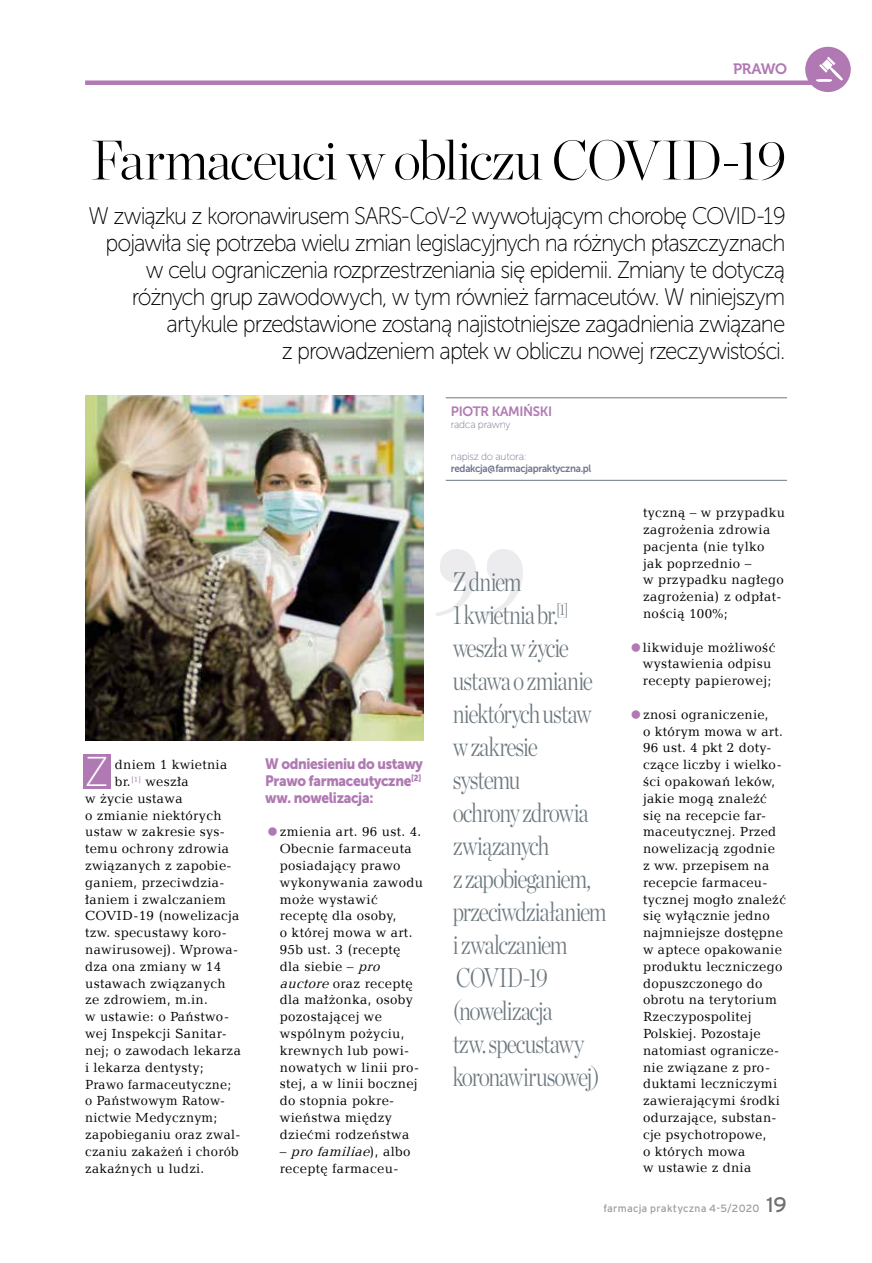
<style>
.page{position:relative;width:872px;height:1263px;background:#fff}
.page>*{position:absolute;margin:0;border:0;box-sizing:border-box;transform-origin:0 0}
.t1{font:italic 212.7px "Bauer Bodni Blk EU";color:#ececee}
.t2{font:200 55.5px "Chronicle Display";letter-spacing:-.035em;color:#000}
.t3{font:41.55px "Museo Sans 100";color:#fff;scale:.96 1}
.t4{font:300 27px/33px "Chronicle Disp Cond";letter-spacing:-.045em;color:#6c787f;scale:.94 1}
.t5{font:24px/27px "Museo Sans 100";letter-spacing:-.045em;color:#000;text-align:right;scale:.93 1}
.t6{font:21px "Interstate PL";color:#706f6f}
.t7{font:15px/16.8px "Museo Sans 900";letter-spacing:-.025em;color:#b079b3;text-align:justify;scale:.91 1}
.t8{font:15px "Museo 700";letter-spacing:-.03em;color:#b079b3}
.t9{font:13.5px/16.8px "Candida EU";letter-spacing:.02em;color:#000}
.t10{font:13.5px "Museo Sans 700";letter-spacing:-.025em;color:#b079b3}
.t11{font:10.5px "Museo Sans 700";letter-spacing:-.03em;color:#71768f;scale:.93 1}
.t12{font:10.5px "Museo Sans 100";letter-spacing:-.025em;color:#71768f}
.t13{font:10.5px "Interstate PL";letter-spacing:.02em;color:#9d9d9c}
.s1{font-style:italic}
</style>
<div class="page">
<div style="left:83px;top:754px;width:28px;height:35px;background:#b079b3"></div>
<hr style="left:446px;top:397px;width:341px;height:1px;background:#6c787f">
<hr style="left:446px;top:480px;width:341px;height:1px;background:#6c787f">
<img style="left:85px;top:396px;width:338px;height:344px">
<div style="left:805px;top:47px;width:45px;height:45px;background:#b079b3;border-radius:50%"></div>
<div style="left:85px;top:80px;width:727px;height:5px;background:#b079b3"></div>
<svg style="left:816px;top:57px;width:27px;height:25px"></svg>
<p class="t8" style="left:733px;top:60px;width:55px">PRAWO</p>
<h2 class="t2" style="left:91px;top:118px;width:697px">Farmaceuci w obliczu COVID-19</h2>
<p class="t5" style="left:88px;top:203px;width:751px">W związku z koronawirusem SARS-CoV-2 wywołującym chorobę COVID-19 pojawiła się potrzeba wielu zmian legislacyjnych na różnych płaszczyznach w celu ograniczenia rozprzestrzeniania się epidemii. Zmiany te dotyczą różnych grup zawodowych, w tym również farmaceutów. W niniejszym artykule przedstawione zostaną najistotniejsze zagadnienia związane<br>z prowadzeniem aptek w obliczu nowej rzeczywistości.</p>
<h3 class="t3" style="left:85px;top:750px;width:26px">Z</h3>
<p class="t9" style="left:115px;top:756px;width:114px">dniem 1 kwietnia</p>
<p class="t9" style="left:115px;top:773px;width:75px">br.<sup>[1]</sup> weszła</p>
<p class="t9" style="left:85px;top:789px;width:99px">w życie ustawa</p>
<p class="t9" style="left:85px;top:806px;width:138px">o zmianie niektórych</p>
<p class="t9" style="left:85px;top:823px;width:141px">ustaw w zakresie sys-</p>
<p class="t9" style="left:85px;top:840px;width:145px">temu ochrony zdrowia</p>
<p class="t9" style="left:85px;top:857px;width:148px">związanych z zapobie-</p>
<p class="t9" style="left:85px;top:873px;width:141px">ganiem, przeciwdzia-</p>
<p class="t9" style="left:85px;top:890px;width:142px">łaniem i zwalczaniem</p>
<p class="t9" style="left:85px;top:907px;width:156px">COVID-19 (nowelizacja</p>
<p class="t9" style="left:85px;top:924px;width:143px">tzw. specustawy koro-</p>
<p class="t9" style="left:85px;top:941px;width:154px">nawirusowej). Wprowa-</p>
<p class="t9" style="left:85px;top:957px;width:137px">dza ona zmiany w 14</p>
<p class="t9" style="left:85px;top:974px;width:142px">ustawach związanych</p>
<p class="t9" style="left:85px;top:991px;width:124px">ze zdrowiem, m.in.</p>
<p class="t9" style="left:85px;top:1008px;width:145px">w ustawie: o Państwo-</p>
<p class="t9" style="left:85px;top:1025px;width:143px">wej Inspekcji Sanitar-</p>
<p class="t9" style="left:85px;top:1041px;width:157px">nej; o zawodach lekarza</p>
<p class="t9" style="left:85px;top:1058px;width:121px">i lekarza dentysty;</p>
<p class="t9" style="left:85px;top:1075px;width:148px">Prawo farmaceutyczne;</p>
<p class="t9" style="left:85px;top:1092px;width:141px">o Państwowym Ratow-</p>
<p class="t9" style="left:85px;top:1109px;width:134px">nictwie Medycznym;</p>
<p class="t9" style="left:85px;top:1125px;width:157px">zapobieganiu oraz zwal-</p>
<p class="t9" style="left:85px;top:1142px;width:155px">czaniu zakażeń i chorób</p>
<p class="t9" style="left:85px;top:1159px;width:121px">zakaźnych u ludzi.</p>
<p class="t10" style="left:451px;top:404px;width:103px">PIOTR KAMIŃSKI</p>
<p class="t12" style="left:451px;top:419px;width:61px">radca prawny</p>
<p class="t12" style="left:451px;top:451px;width:77px">napisz do autora:</p>
<p class="t11" style="left:451px;top:462px;width:152px">redakcja@farmacjapraktyczna.pl</p>
<p class="t7" style="left:265px;top:755px;width:175px">W odniesieniu do ustawy Prawo farmaceutyczne<sup>[2] </sup>ww. nowelizacja:</p>
<p class="t9" style="left:280px;top:823px;width:145px">zmienia art. 96 ust. 4.<br>Obecnie farmaceuta posiadający prawo wykonywania zawodu może wystawić receptę dla osoby,<br>o której mowa w art.<br>95b ust. 3 (receptę dla siebie – <span class="s1">pro auctore</span> oraz receptę dla małżonka, osoby pozostającej we wspólnym pożyciu, krewnych lub powi&shy;nowatych w linii pro&shy;stej, a w linii bocznej do stopnia pokre&shy;wieństwa między dziećmi rodzeństwa</p>
<p class="t9" style="left:280px;top:1142px;width:132px">– <span class="s1">pro familiae</span>) , a l b o receptę farmaceu-</p>
<h1 class="t1" style="left:417px;top:490px;width:107px">”</h1>
<h3 class="t4" style="left:453px;top:563px;width:165px">Z dniem<br>1 kwietnia br.<sup>[1] </sup>weszła w życie ustawa o zmianie niektórych ustaw w zakresie systemu<br>ochrony zdrowia związanych<br>z zapobieganiem, przeciwdziałaniem i zwalczaniem<br>COVID-19 (nowelizacja<br>tzw. specustawy koronawirusowej)</h3>
<p class="t9" style="left:643px;top:504px;width:143px">tyczną – w przypadku zagrożenia zdrowia pacjenta (nie tylko jak poprzednio –<br>w przypadku nagłego zagrożenia) z odpłat&shy;nością 100%;</p>
<p class="t9" style="left:643px;top:638px;width:134px">likwiduje możliwość wystawienia odpisu recepty papierowej;</p>
<p class="t9" style="left:643px;top:705px;width:144px">znosi ograniczenie,<br>o którym mowa w art.<br>96 ust. 4 pkt 2 doty&shy;czące liczby i wielko&shy;ści opakowań leków, jakie mogą znaleźć się na recepcie far&shy;maceutycznej. Przed nowelizacją zgodnie<br>z ww. przepisem na recepcie farmaceu&shy;tycznej mogło znaleźć się wyłącznie jedno najmniejsze dostępne w aptece opakowanie produktu leczniczego dopuszczonego do obrotu na terytorium<br>Rzeczypospolitej<br>Polskiej. Pozostaje natomiast ogranicze&shy;nie związane z pro&shy;duktami leczniczymi zawierającymi środki odurzające, substan&shy;cje psychotropowe,<br>o których mowa<br>w ustawie z dnia</p>
<p class="t13" style="left:603px;top:1202px;width:157px">farmacja praktyczna 4-5/2020</p>
<h3 class="t6" style="left:766px;top:1192px;width:22px">19</h3>
</div>
